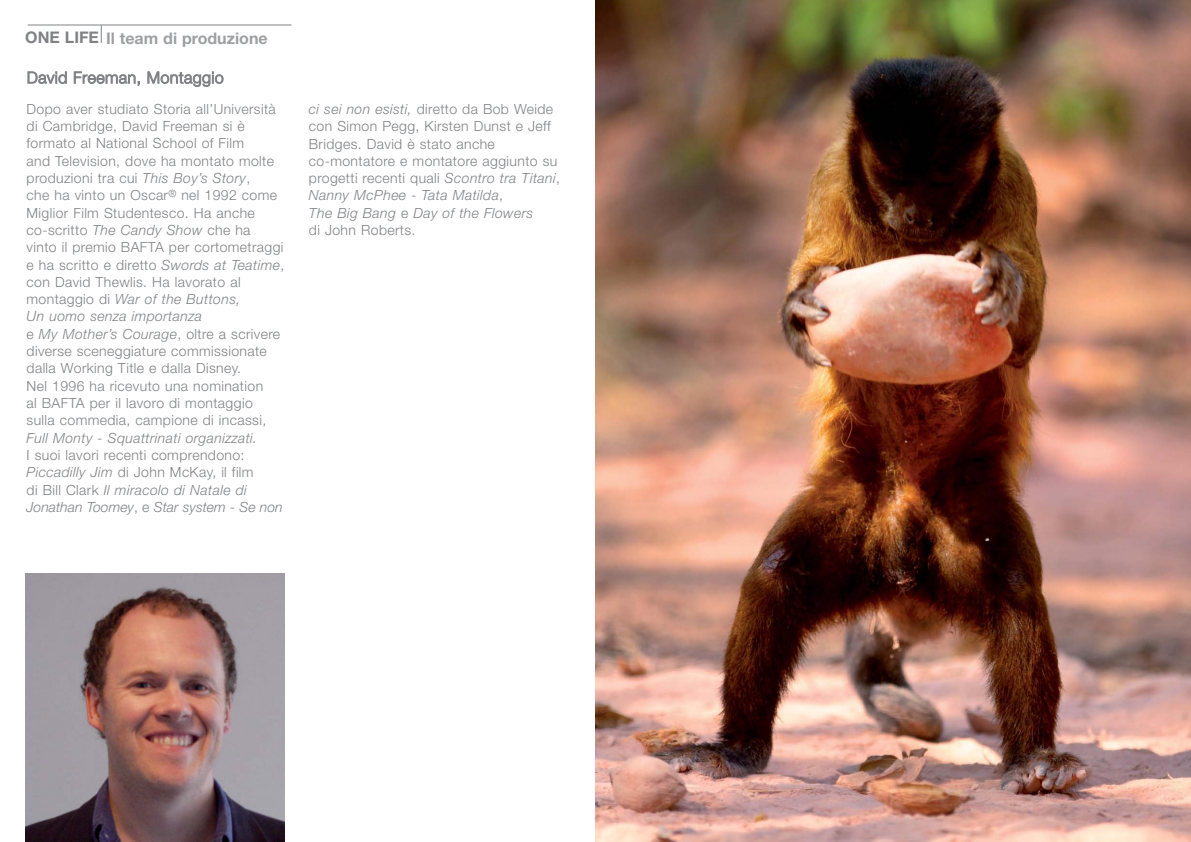
<style>
.page{position:relative;width:1191px;height:842px;background:#fff}
.page>*{position:absolute;margin:0;border:0;box-sizing:border-box;transform-origin:0 0}
.t1{font:700 16px "Helvetica Neue";color:#9d9fa1}
.t2{font:300 14px/17.3px "Helvetica Neue";letter-spacing:.03em;color:#808285}
.t3{font:italic 300 14px/17.3px "Helvetica Neue";color:#808285}
.t4{font:italic 300 14px "Helvetica Neue";letter-spacing:.03em;color:#808285}
.s1{color:#808285}
.s2{font-style:italic}
.s3{font-style:normal}
</style>
<div class="page">
<hr style="left:28px;top:24px;width:263px;height:1px;background:#808285">
<svg style="left:101px;top:25px;width:1px;height:18px"></svg>
<svg style="left:28px;top:71px;width:39px;height:13px"></svg>
<svg style="left:74px;top:71px;width:66px;height:15px"></svg>
<svg style="left:147px;top:71px;width:77px;height:16px"></svg>
<img style="left:26px;top:573px;width:258px;height:269px">
<img style="left:595px;top:1px;width:595px;height:841px">
<p class="t1" style="left:25px;top:28px;width:244px"><span class="s1">ONE LIFE</span> Il team di produzione</p>
<p class="t2" style="left:27px;top:100px;width:259px">Dopo aver studiato Storia all’Università di Cambridge, David Freeman si è formato al National School of Film<br>and Television, dove ha montato molte produzioni tra cui <span class="s2">This Boy’s Story</span>,<br>che ha vinto un Oscar<sup>®</sup> nel 1992 come Miglior Film Studentesco. Ha anche co-scritto <span class="s2">The Candy Show</span> che ha<br>vinto il premio BAFTA per cortometraggi e ha scritto e diretto <span class="s2">Swords at Teatime</span>, con David Thewlis. Ha lavorato al montaggio di <span class="s2">War of the Buttons,<br>Un uomo senza importanza<br></span>e <span class="s2">My Mother’s Courage</span>, oltre a scrivere diverse sceneggiature commissionate dalla Working Title e dalla Disney.<br>Nel 1996 ha ricevuto una nomination<br>al BAFTA per il lavoro di montaggio sulla commedia, campione di incassi,</p>
<p class="t4" style="left:27px;top:429px;width:232px">Full Monty - Squattrinati organizzati.</p>
<p class="t3" style="left:27px;top:446px;width:258px"><span class="s3">I suoi lavori recenti comprendono:<br></span>Piccadilly Jim <span class="s3">di John McKay, il film<br>di Bill Clark</span> Il miracolo di Natale di Jonathan Toomey<span class="s3">, e</span> Star system - Se non</p>
<p class="t2" style="left:309px;top:100px;width:252px"><span class="s2">ci sei non esisti,</span> diretto da Bob Weide con Simon Pegg, Kirsten Dunst e Jeff<br>Bridges. David è stato anche co-montatore e montatore aggiunto su progetti recenti quali <span class="s2">Scontro tra Titani</span>,<br><span class="s2">Nanny McPhee - Tata Matilda</span>,<br><span class="s2">The Big Bang</span> e <span class="s2">Day of the Flowers<br></span>di John Roberts.</p>
</div>
